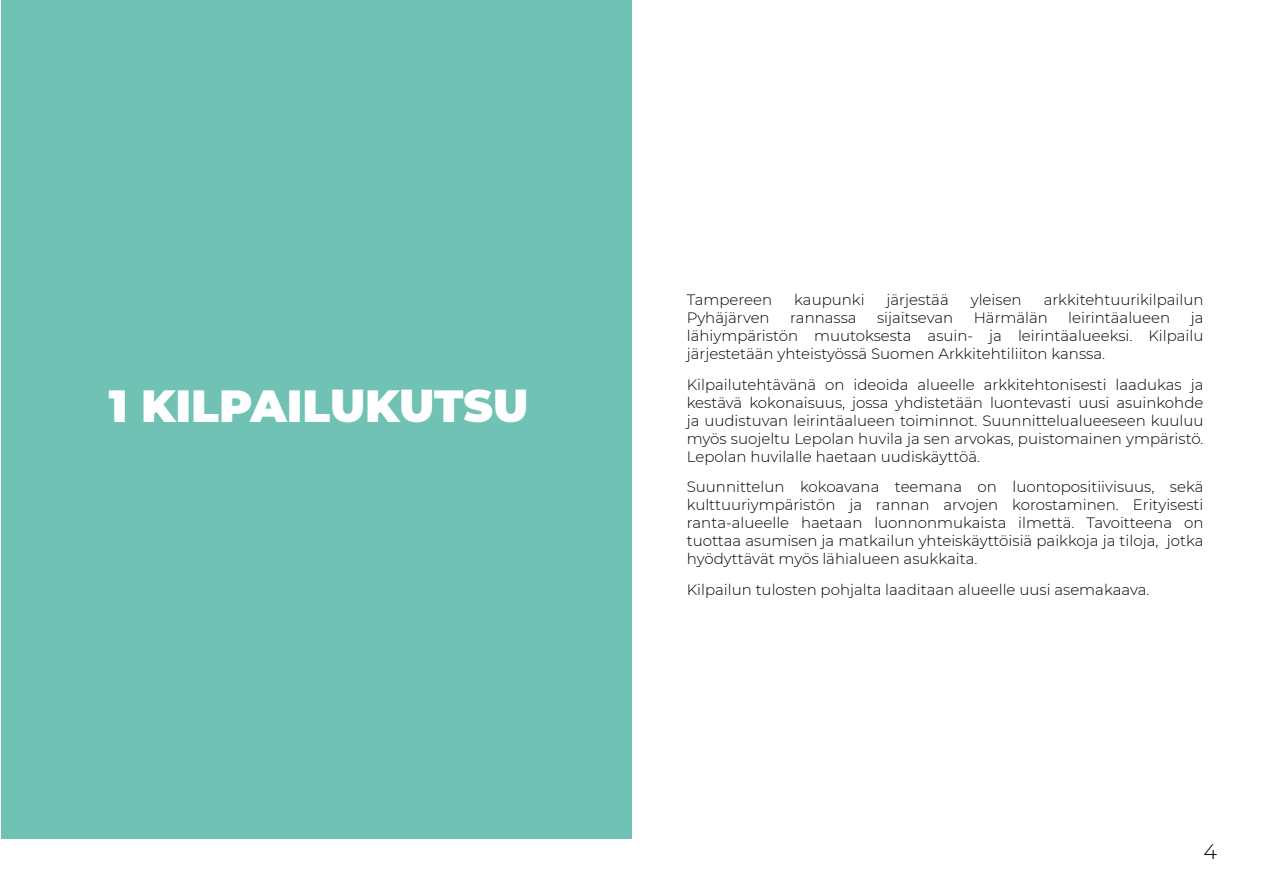
<style>
.page{position:relative;width:1263px;height:893px;background:#fff}
.page>*{position:absolute;margin:0;border:0;box-sizing:border-box;transform-origin:0 0}
.t1{font:900 45px "Montserrat";color:#fff}
.t2{font:300 21px "Montserrat";color:#000}
.t3{font:300 15px/18px "Montserrat";color:#000;text-align:justify}
</style>
<div class="page">
<div style="left:1px;top:1px;width:630px;height:838px;background:#6fc2b4"></div>
<h1 class="t1" style="left:109px;top:373px;width:421px">1 KILPAILUKUTSU</h1>
<p class="t3" style="left:687px;top:290px;width:87px">Tampereen</p>
<p class="t3" style="left:794px;top:290px;width:72px">kaupunki</p>
<p class="t3" style="left:886px;top:290px;width:64px">järjestää</p>
<p class="t3" style="left:971px;top:290px;width:52px">yleisen</p>
<p class="t3" style="left:1044px;top:290px;width:161px">arkkitehtuurikilpailun</p>
<p class="t3" style="left:687px;top:308px;width:84px">Pyhäjärven</p>
<p class="t3" style="left:790px;top:308px;width:68px">rannassa</p>
<p class="t3" style="left:877px;top:308px;width:78px">sijaitsevan</p>
<p class="t3" style="left:974px;top:308px;width:76px">Härmälän</p>
<p class="t3" style="left:1068px;top:308px;width:103px">leirintäalueen</p>
<p class="t3" style="left:687px;top:308px;width:518px;text-indent:504px">ja lähiympäristön muutoksesta asuin- ja leirintäalueeksi. Kilpailu järjestetään yhteistyössä Suomen Arkkitehtiliiton kanssa.</p>
<p class="t3" style="left:687px;top:375px;width:518px">Kilpailutehtävänä on ideoida alueelle arkkitehtonisesti laadukas ja kestävä kokonaisuus, jossa yhdistetään luontevasti uusi asuinkohde ja uudistuvan leirintäalueen toiminnot. Suunnittelualueeseen kuuluu myös suojeltu Lepolan huvila ja sen arvokas, puistomainen ympäristö.<br>Lepolan huvilalle haetaan uudiskäyttöä.</p>
<p class="t3" style="left:687px;top:477px;width:518px">Suunnittelun kokoavana teemana on luontopositiivisuus, sekä kulttuuriympäristön ja rannan arvojen korostaminen. Erityisesti ranta-alueelle haetaan luonnonmukaista ilmettä. Tavoitteena on tuottaa asumisen ja matkailun yhteiskäyttöisiä paikkoja ja tiloja, jotka hyödyttävät myös lähialueen asukkaita.</p>
<p class="t3" style="left:687px;top:580px;width:464px">Kilpailun tulosten pohjalta laaditaan alueelle uusi asemakaava.</p>
<h2 class="t2" style="left:1203px;top:838px;width:15px">4</h2>
</div>
